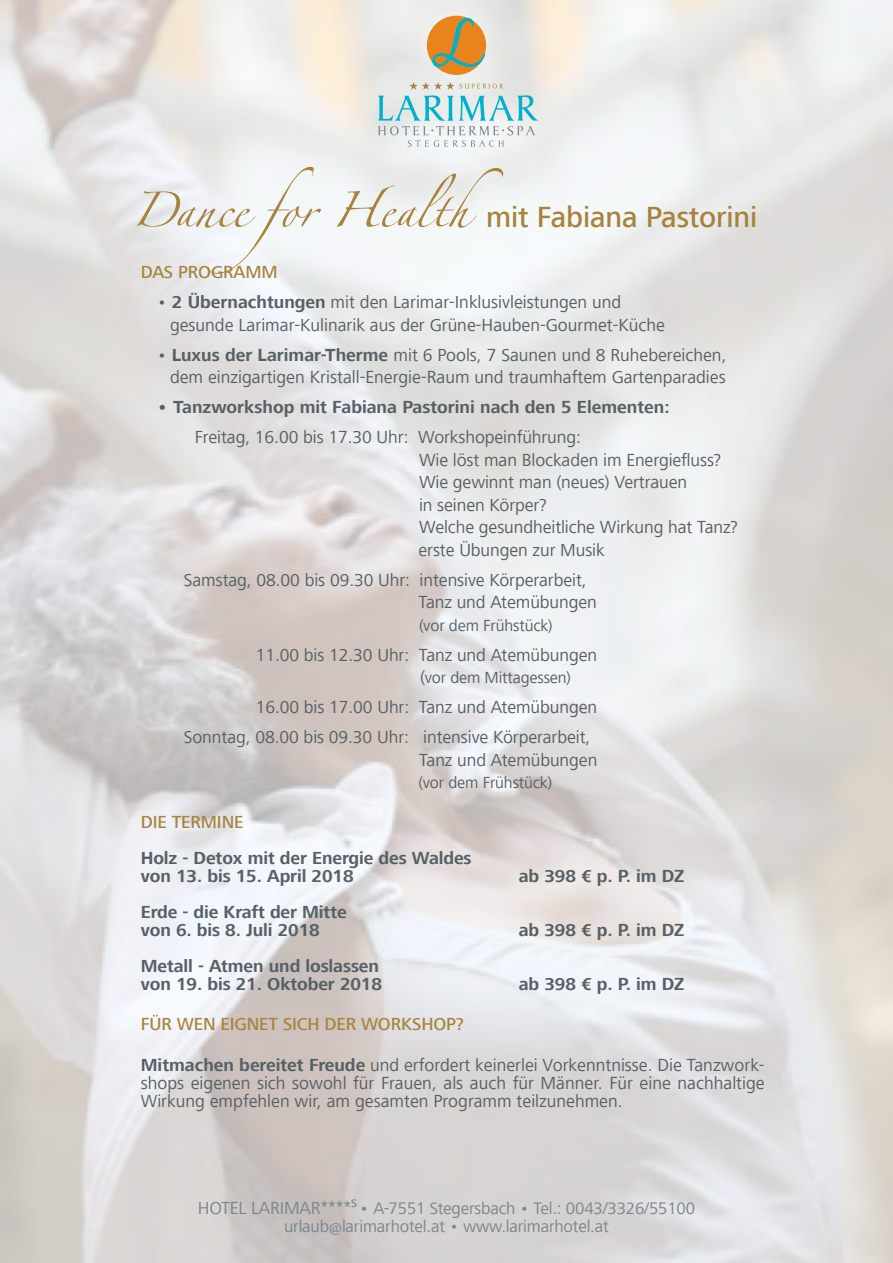
<style>
.page{position:relative;width:893px;height:1263px;background:#fff}
.page>*{position:absolute;margin:0;border:0;box-sizing:border-box;transform-origin:0 0}
.t1{font:79.5px "Linotype Zapfino One";color:#a7833c}
.t2{font:500 30px "Frutiger Next LT";letter-spacing:-.005em;color:#a7833c}
.t3{font:18px/22.5px "Frutiger Next LT";letter-spacing:-.005em;color:#576066}
.t4{font:700 18px/18px "Frutiger Next LT";letter-spacing:-.005em;color:#576066}
.t5{font:500 18px "Frutiger Next LT";letter-spacing:-.005em;color:#a7833c}
.t6{font:17.25px/18px "Frutiger Next LT";letter-spacing:-.01em;color:#7a868e;text-align:center}
.t7{font:16.5px "Frutiger Next LT";letter-spacing:-.01em;color:#576066}
.s1{font-weight:700}
.s2{font-size:18px}
.s3{font-size:19.5px}
</style>
<div class="page">
<svg style="left:429px;top:16px;width:56px;height:58px;background:#c99b57"></svg>
<svg style="left:378px;top:82px;width:160px;height:65px"></svg>
<h1 class="t1" style="left:132px;top:152px;width:338px">Dance for Health</h1>
<h2 class="t2" style="left:486px;top:200px;width:273px">mit Fabiana Pastorini</h2>
<p class="t5" style="left:141px;top:262px;width:138px">DAS PROGRAMM</p>
<p class="t3" style="left:170px;top:291px;width:496px;text-indent:-13px">• <span class="s1">2 Übernachtungen</span> mit den Larimar-Inklusivleistungen und gesunde Larimar-Kulinarik aus der Grüne-Hauben-Gourmet-Küche</p>
<p class="t3" style="left:157px;top:343px;width:571px;text-align:right">• <span class="s1">Luxus der Larimar-Therme</span> mit 6 Pools, 7 Saunen und 8 Ruhebereichen, dem einzigartigen Kristall-Energie-Raum und traumhaftem Gartenparadies</p>
<p class="t4" style="left:157px;top:398px;width:514px">• Tanzworkshop mit Fabiana Pastorini nach den 5 Elementen:</p>
<p class="t3" style="left:418px;top:426px;width:321px;text-indent:-224px">Freitag, 16.00 bis 17.30 Uhr: Workshopeinführung:<br>Wie löst man Blockaden im Energiefluss?<br>Wie gewinnt man (neues) Vertrauen<br>in seinen Körper?<br>Welche gesundheitliche Wirkung hat Tanz? erste Übungen zur Musik</p>
<p class="t3" style="left:418px;top:568px;width:180px;text-indent:-235px">Samstag, 08.00 bis 09.30 Uhr: intensive Körperarbeit,<br>Tanz und Atemübungen</p>
<p class="t7" style="left:419px;top:616px;width:135px">(vor dem Frühstück)</p>
<p class="t3" style="left:256px;top:643px;width:343px">11.00 bis 12.30 Uhr: Tanz und Atemübungen</p>
<p class="t7" style="left:420px;top:668px;width:153px"><span class="s2">(</span>vor dem Mittagessen)</p>
<p class="t3" style="left:184px;top:692px;width:415px;line-height:30px;text-indent:72px">16.00 bis 17.00 Uhr: Tanz und Atemübungen<br>Sonntag, 08.00 bis 09.30 Uhr: intensive Körperarbeit,</p>
<p class="t3" style="left:419px;top:748px;width:180px">Tanz und Atemübungen</p>
<p class="t7" style="left:418px;top:773px;width:135px">(vor dem Frühstück)</p>
<p class="t5" style="left:141px;top:812px;width:104px">DIE TERMINE</p>
<p class="t4" style="left:141px;top:849px;width:332px">Holz - Detox mit der Energie des Waldes von 13. bis 15. April 2018</p>
<p class="t4" style="left:519px;top:867px;width:167px">ab 398 € p. P. im DZ</p>
<p class="t4" style="left:141px;top:903px;width:207px">Erde - die Kraft der Mitte von 6. bis 8. Juli 2018</p>
<p class="t4" style="left:141px;top:957px;width:243px">Metall - Atmen und loslassen von 19. bis 21. Oktober 2018</p>
<p class="t4" style="left:519px;top:921px;width:167px">ab 398 € p. P. im DZ</p>
<p class="t4" style="left:519px;top:975px;width:167px">ab 398 € p. P. im DZ</p>
<p class="t5" style="left:141px;top:1014px;width:324px">FÜR WEN EIGNET SICH DER WORKSHOP?</p>
<p class="t3" style="left:141px;top:1055px;width:625px;line-height:18px;text-align:justify"><span class="s1">Mitmachen bereitet Freude</span> und erfordert keinerlei Vorkenntnisse. Die Tanzwork&shy;shops eigenen sich sowohl für Frauen, als auch für Männer. Für eine nachhaltige Wirkung empfehlen wir, am gesamten Programm teilzunehmen.</p>
<p class="t6" style="left:198px;top:1199px;width:499px"><span class="s2">HOTEL LARIMAR</span><span class="s3">****</span><sup>S</sup> • A-7551 Stegersbach • Tel.: 0043/3326/55100 urlaub@larimarhotel.at • www.larimarhotel.at</p>
</div>
